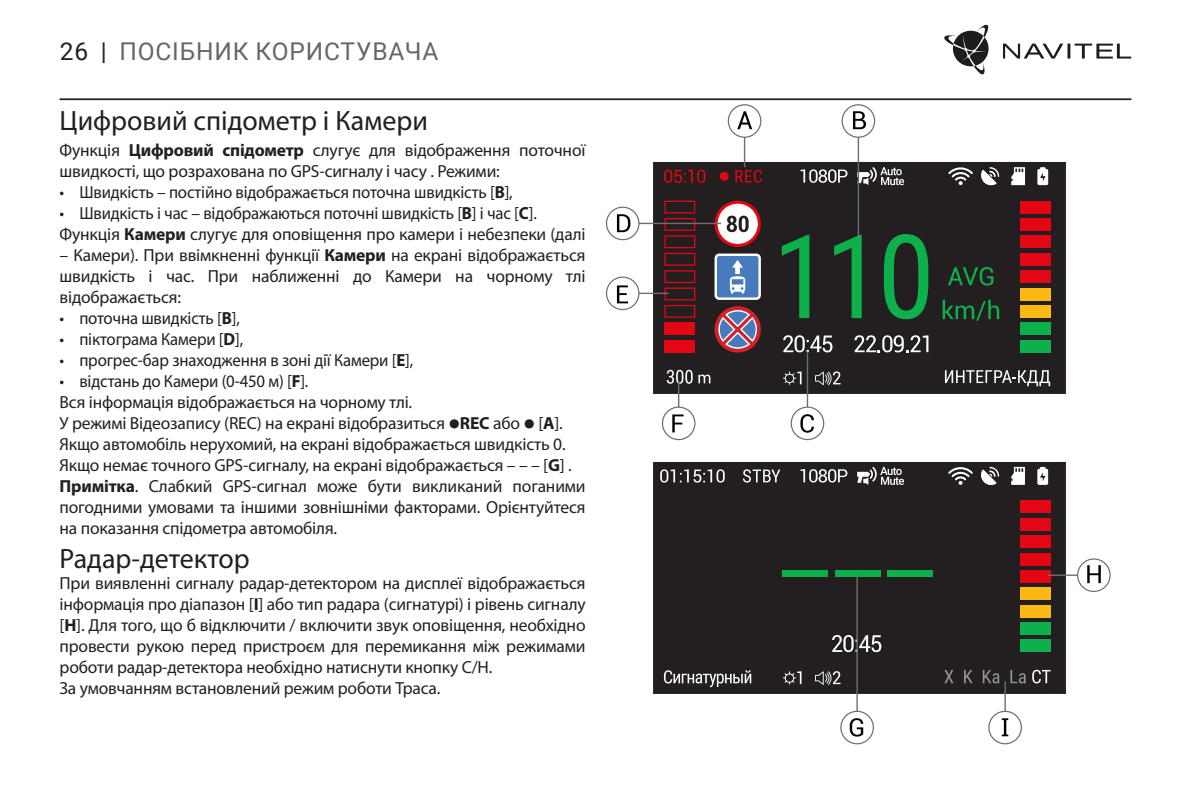
<style>
.page{position:relative;width:1191px;height:794px;background:#fff}
.page>*{position:absolute;margin:0;border:0;box-sizing:border-box;transform-origin:0 0}
.t1{font:28px "Myriad Pro";color:#231f20}
.t2{font:24.5px "Roboto";letter-spacing:.035em;color:#666}
.t3{font:17.5px/21px "Myriad Pro";letter-spacing:-.01em;color:#231f20;scale:.96 1}
.t4{font:17.5px/21px "Myriad Pro";letter-spacing:-.01em;color:#231f20}
.s1{color:#231f20}
.s2{font-weight:700}
.s3{font-weight:700;font-size:35px}
</style>
<div class="page">
<svg style="left:1003px;top:44px;width:128px;height:15px"></svg>
<svg style="left:944px;top:24px;width:45px;height:51px"></svg>
<hr style="left:60px;top:98px;width:1071px;height:2px;background:#231f20">
<div style="left:653px;top:162px;width:412px;height:232px;background:#231f20"></div>
<div style="left:664px;top:340px;width:31px;height:12px;background:#e30613"></div>
<div style="left:664px;top:322px;width:31px;height:13px;background:#e30613"></div>
<svg style="left:664px;top:201px;width:31px;height:117px;background:#481a1d"></svg>
<div style="left:1019px;top:340px;width:31px;height:12px;background:#0db14b"></div>
<div style="left:1019px;top:322px;width:31px;height:13px;background:#0db14b"></div>
<div style="left:1019px;top:305px;width:31px;height:13px;background:#fdb913"></div>
<div style="left:1019px;top:287px;width:31px;height:13px;background:#fdb913"></div>
<div style="left:1019px;top:270px;width:31px;height:13px;background:#e30613"></div>
<div style="left:1019px;top:235px;width:31px;height:13px;background:#e30613"></div>
<div style="left:1019px;top:253px;width:31px;height:13px;background:#e30613"></div>
<div style="left:1019px;top:218px;width:31px;height:13px;background:#e30613"></div>
<div style="left:1019px;top:201px;width:31px;height:13px;background:#e30613"></div>
<svg style="left:945px;top:370px;width:105px;height:16px;background:#615e5f"></svg>
<svg style="left:942px;top:300px;width:57px;height:21px"></svg>
<svg style="left:948px;top:267px;width:45px;height:18px"></svg>
<svg style="left:664px;top:170px;width:41px;height:13px"></svg>
<svg style="left:714px;top:201px;width:47px;height:46px"></svg>
<svg style="left:714px;top:253px;width:47px;height:47px"></svg>
<svg style="left:714px;top:306px;width:47px;height:46px;background:#8a5b71"></svg>
<svg style="left:800px;top:169px;width:47px;height:14px"></svg>
<svg style="left:1037px;top:167px;width:11px;height:18px"></svg>
<svg style="left:1011px;top:167px;width:14px;height:18px"></svg>
<svg style="left:981px;top:167px;width:18px;height:18px"></svg>
<svg style="left:948px;top:167px;width:25px;height:18px"></svg>
<svg style="left:859px;top:167px;width:45px;height:18px"></svg>
<svg style="left:783px;top:335px;width:49px;height:17px"></svg>
<svg style="left:854px;top:335px;width:74px;height:17px"></svg>
<svg style="left:783px;top:371px;width:18px;height:14px"></svg>
<svg style="left:815px;top:371px;width:25px;height:14px"></svg>
<svg style="left:735px;top:170px;width:27px;height:13px"></svg>
<div style="left:719px;top:172px;width:9px;height:9px;background:#e30613;border-radius:50%"></div>
<div style="left:653px;top:462px;width:412px;height:231px;background:#231f20"></div>
<div style="left:1019px;top:639px;width:31px;height:13px;background:#0db14b"></div>
<div style="left:1019px;top:622px;width:31px;height:13px;background:#0db14b"></div>
<div style="left:1019px;top:604px;width:31px;height:13px;background:#fdb913"></div>
<div style="left:1019px;top:587px;width:31px;height:13px;background:#fdb913"></div>
<div style="left:1019px;top:570px;width:31px;height:13px;background:#e30613"></div>
<div style="left:1019px;top:535px;width:31px;height:13px;background:#e30613"></div>
<div style="left:1019px;top:552px;width:31px;height:13px;background:#e30613"></div>
<div style="left:1019px;top:518px;width:31px;height:13px;background:#e30613"></div>
<div style="left:1019px;top:500px;width:31px;height:13px;background:#e30613"></div>
<div style="left:782px;top:571px;width:45px;height:6px;background:#0db14b"></div>
<div style="left:835px;top:571px;width:45px;height:6px;background:#0db14b"></div>
<div style="left:887px;top:571px;width:45px;height:6px;background:#0db14b"></div>
<svg style="left:660px;top:469px;width:64px;height:13px"></svg>
<svg style="left:800px;top:469px;width:47px;height:13px"></svg>
<svg style="left:1037px;top:467px;width:11px;height:18px"></svg>
<svg style="left:1011px;top:467px;width:14px;height:18px"></svg>
<svg style="left:981px;top:467px;width:18px;height:18px"></svg>
<svg style="left:948px;top:467px;width:25px;height:18px"></svg>
<svg style="left:857px;top:467px;width:47px;height:18px"></svg>
<svg style="left:832px;top:635px;width:49px;height:17px"></svg>
<svg style="left:783px;top:671px;width:18px;height:13px"></svg>
<svg style="left:815px;top:671px;width:25px;height:14px"></svg>
<svg style="left:664px;top:670px;width:87px;height:17px"></svg>
<svg style="left:944px;top:670px;width:9px;height:13px"></svg>
<svg style="left:964px;top:670px;width:8px;height:13px"></svg>
<svg style="left:982px;top:670px;width:17px;height:13px"></svg>
<svg style="left:1010px;top:670px;width:15px;height:13px"></svg>
<svg style="left:1032px;top:670px;width:18px;height:13px"></svg>
<svg style="left:743px;top:469px;width:37px;height:13px"></svg>
<hr style="left:857px;top:137px;width:2px;height:103px;background:#6d6e71">
<hr style="left:744px;top:137px;width:1px;height:30px;background:#6d6e71">
<hr style="left:638px;top:223px;width:83px;height:1px;background:#6d6e71">
<hr style="left:638px;top:293px;width:31px;height:1px;background:#6d6e71">
<hr style="left:1004px;top:681px;width:1px;height:30px;background:#6d6e71">
<hr style="left:1047px;top:574px;width:31px;height:2px;background:#6d6e71">
<svg style="left:727px;top:104px;width:34px;height:34px"></svg>
<svg style="left:662px;top:370px;width:48px;height:70px"></svg>
<hr style="left:806px;top:351px;width:2px;height:56px;background:#6d6e71">
<svg style="left:790px;top:406px;width:34px;height:34px"></svg>
<svg style="left:606px;top:276px;width:33px;height:34px"></svg>
<svg style="left:606px;top:207px;width:33px;height:33px"></svg>
<svg style="left:841px;top:104px;width:34px;height:34px"></svg>
<svg style="left:1077px;top:558px;width:34px;height:34px"></svg>
<svg style="left:988px;top:710px;width:34px;height:34px"></svg>
<hr style="left:856px;top:574px;width:2px;height:137px;background:#6d6e71">
<svg style="left:840px;top:710px;width:34px;height:34px"></svg>
<svg style="left:782px;top:235px;width:27px;height:83px;background:#195d32"></svg>
<svg style="left:834px;top:235px;width:27px;height:83px;background:#195b31"></svg>
<svg style="left:884px;top:234px;width:44px;height:85px;background:#186534"></svg>
<h2 class="t2" style="left:60px;top:34px;width:380px"><span class="s1">26 |</span> ПОСІБНИК КОРИСТУВАЧА</h2>
<h1 class="t1" style="left:60px;top:103px;width:370px">Цифровий спідометр і Камери</h1>
<p class="t4" style="left:60px;top:139px;width:527px">Функція <span class="s2">Цифровий спідометр</span> слугує для відображення поточної швидкості, що розрахована по GPS-сигналу і часу . Режими:</p>
<p class="t3" style="left:60px;top:181px;width:473px">• Швидкість – постійно відображається поточна швидкість [<span class="s2">B</span>],</p>
<p class="t3" style="left:60px;top:202px;width:549px">• Швидкість і час – відображаються поточні швидкість [<span class="s2">B</span>] і час [<span class="s2">C</span>].<br>Функція <span class="s2">Камери</span> слугує для оповіщення про камери і небезпеки (далі</p>
<p class="t4" style="left:60px;top:244px;width:527px;text-align:justify">– Камери). При ввімкненні функції <span class="s2">Камери</span> на екрані відображається швидкість і час. При наближенні до Камери на чорному тлі відображається:</p>
<p class="t3" style="left:60px;top:307px;width:189px">• поточна швидкість [<span class="s2">B</span>],</p>
<p class="t3" style="left:60px;top:328px;width:193px">• піктограма Камери [<span class="s2">D</span>],</p>
<p class="t3" style="left:60px;top:349px;width:370px">• прогрес-бар знаходження в зоні дії Камери [<span class="s2">E</span>],</p>
<p class="t3" style="left:60px;top:370px;width:549px">• відстань до Камери (0-450 м) [<span class="s2">F</span>].<br>Вся інформація відображається на чорному тлі.<br>У режимі Відеозапису (REC) на екрані відобразиться <span class="s3">•</span><span class="s2">REC</span> або <span class="s3">•</span> [<span class="s2">A</span>].<br>Якщо автомобіль нерухомий, на екрані відображається швидкість 0.<br>Якщо немає точного GPS-сигналу, на екрані відображається – – – [<span class="s2">G</span>] .<br><span class="s2">Примітка</span>. Слабкий GPS-сигнал може бути викликаний поганими погодними умовами та іншими зовнішніми факторами. Орієнтуйтеся на показання спідометра автомобіля.</p>
<h1 class="t1" style="left:60px;top:541px;width:192px">Радар-детектор</h1>
<p class="t4" style="left:60px;top:572px;width:527px">При виявленні сигналу радар-детектором на дисплеї відображається інформація про діапазон [<span class="s2">I</span>] або тип радара (сигнатурі) і рівень сигналу [<span class="s2">H</span>]. Для того, що б відключити / включити звук оповіщення, необхідно провести рукою перед пристроєм для перемикання між режимами роботи радар-детектора необхідно натиснути кнопку C/H.<br>За умовчанням встановлений режим роботи Траса.</p>
</div>
